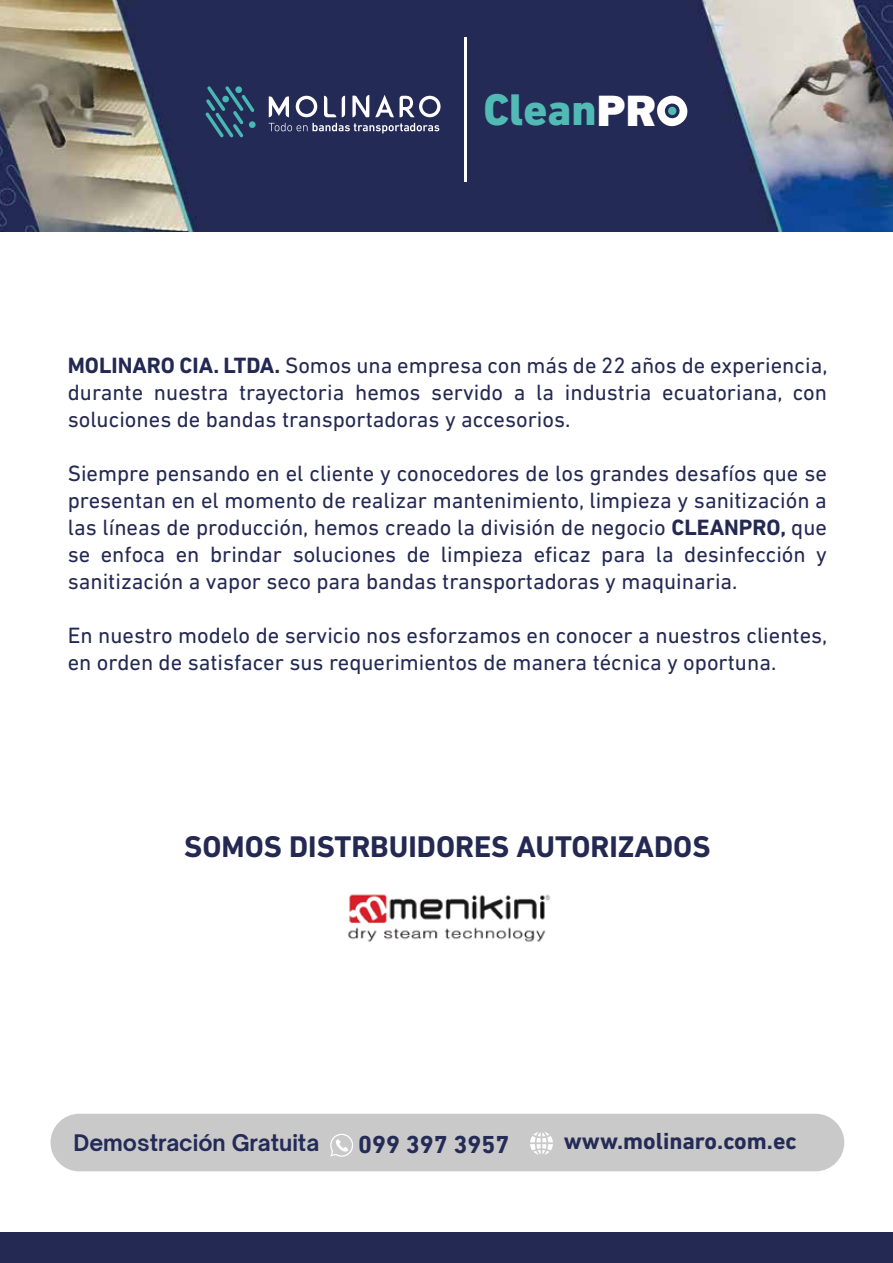
<style>
.page{position:relative;width:893px;height:1263px;background:#fff}
.page>*{position:absolute;margin:0;border:0;box-sizing:border-box;transform-origin:0 0}
.t1{font:800 45.15px "DIN Next LT Pro";color:#51bab4}
.t2{font:700 30.45px "DIN Next LT Pro";color:#232952}
.t3{font:700 25.05px "DIN Next LT Pro";color:#242b57}
.t4{font:700 23.7px "DIN Next LT Pro";color:#242b57}
.t5{font:22.5px/27px "DIN Next LT Pro";color:#232952;text-align:justify}
.t6{font:700 21.75px "Open Sauce One";color:#242b57}
.s1{font-family:"Franklin Gothic";color:#fff}
.s2{font-weight:700}
</style>
<div class="page">
<img style="left:348px;top:894px;width:203px;height:48px">
<div style="left:50px;top:1114px;width:794px;height:57px;background:#cac9c9;border-radius:29px"></div>
<svg style="left:330px;top:1133px;width:23px;height:24px"></svg>
<svg style="left:530px;top:1132px;width:23px;height:23px"></svg>
<div style="left:0;top:1232px;width:893px;height:31px;background:#232953"></div>
<img style="left:0;top:0;width:893px;height:231px">
<svg style="left:657px;top:96px;width:30px;height:30px"></svg>
<div style="left:668px;top:107px;width:8px;height:8px;background:#51bab4;border-radius:50%"></div>
<svg style="left:296px;top:96px;width:21px;height:21px"></svg>
<svg style="left:324px;top:96px;width:12px;height:21px"></svg>
<svg style="left:342px;top:96px;width:3px;height:21px"></svg>
<svg style="left:375px;top:95px;width:19px;height:22px"></svg>
<svg style="left:400px;top:96px;width:41px;height:21px"></svg>
<svg style="left:352px;top:95px;width:17px;height:22px"></svg>
<svg style="left:269px;top:96px;width:20px;height:21px"></svg>
<svg style="left:205px;top:86px;width:49px;height:51px;background:#2c4d6d"></svg>
<div style="left:222px;top:96px;width:7px;height:6px;background:#48b9b2;border-radius:50%"></div>
<div style="left:235px;top:86px;width:7px;height:7px;background:#48b9b2;border-radius:50%"></div>
<div style="left:249px;top:121px;width:7px;height:7px;background:#48b9b2;border-radius:50%"></div>
<svg style="left:269px;top:123px;width:170px;height:10px;background:#5c6181"></svg>
<hr style="left:464px;top:37px;width:2px;height:145px;background:#fff">
<h1 class="t1" style="left:483px;top:83px;width:175px">Clean<span class="s1">PR</span></h1>
<p class="t5" style="left:68px;top:352px;width:761px"><span class="s2">MOLINARO CIA. LTDA.</span> Somos una empresa con más de 22 años de experiencia, durante nuestra trayectoria hemos servido a la industria ecuatoriana, con soluciones de bandas transportadoras y accesorios.</p>
<p class="t5" style="left:68px;top:460px;width:761px">Siempre pensando en el cliente y conocedores de los grandes desafíos que se presentan en el momento de realizar mantenimiento, limpieza y sanitización a las líneas de producción, hemos creado la división de negocio <span class="s2">CLEANPRO,</span> que se enfoca en brindar soluciones de limpieza eficaz para la desinfección y sanitización a vapor seco para bandas transportadoras y maquinaria.</p>
<p class="t5" style="left:68px;top:622px;width:761px">En nuestro modelo de servicio nos esforzamos en conocer a nuestros clientes, en orden de satisfacer sus requerimientos de manera técnica y oportuna.</p>
<h2 class="t2" style="left:184px;top:829px;width:528px">SOMOS DISTRBUIDORES AUTORIZADOS</h2>
<p class="t6" style="left:73px;top:1129px;width:247px">Demostración Gratuita</p>
<p class="t3" style="left:358px;top:1130px;width:153px">099 397 3957</p>
<p class="t4" style="left:564px;top:1127px;width:235px">www.molinaro.com.ec</p>
</div>
